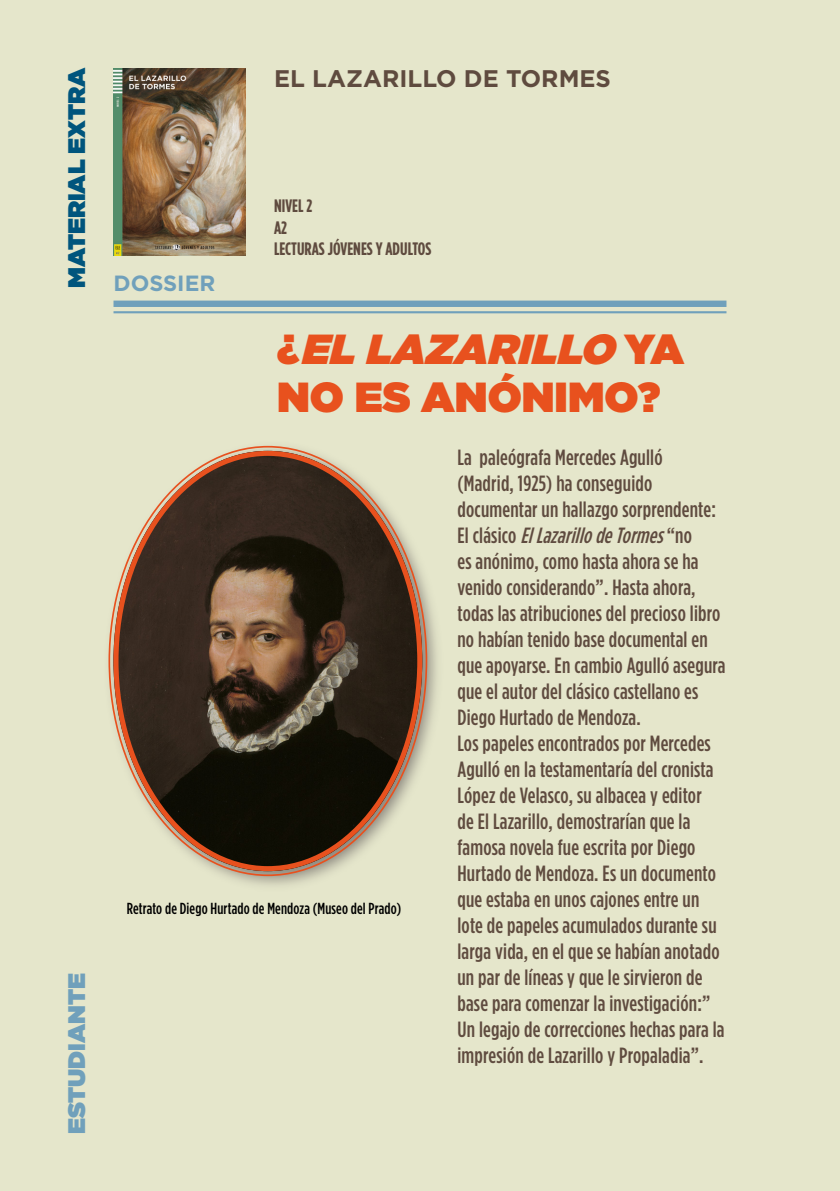
<style>
.page{position:relative;width:840px;height:1191px;background:#fff}
.page>*{position:absolute;margin:0;border:0;box-sizing:border-box;transform-origin:0 0}
.t1{font:900 42px/48px "Gotham HTF";color:#e8511e}
.t2{font:700 24px "Gotham HTF";color:#5f4b3f}
.t3{font:900 24px "Gotham HTF";color:#00557d}
.t4{font:900 24px "Gotham HTF";color:#70a0bb}
.t5{font:500 condensed 22px/26px "Gotham HTF";letter-spacing:.01em;color:#5f4b3f}
.t6{font:700 22px "Gotham HTF";color:#70a0bb}
.t7{font:700 condensed 18px/21.6px "Gotham HTF";color:#5f4b3f}
.t8{font:500 condensed 16px "Gotham HTF";letter-spacing:.01em;color:#000}
.s1{font-style:italic}
</style>
<div class="page">
<div style="left:0;top:0;width:839px;height:1191px;background:#e5e6cb"></div>
<img style="left:113px;top:68px;width:132px;height:187px">
<div style="left:113px;top:300px;width:613px;height:7px;background:#70a0bb"></div>
<hr style="left:113px;top:311px;width:613px;height:2px;background:#70a0bb">
<div style="left:104px;top:441px;width:339px;height:451px;background:#6e6966;opacity:.75"></div>
<img style="left:113px;top:451px;width:309px;height:420px">
<p class="t3" style="left:63px;top:288px;width:222px;rotate:-90deg">MATERIAL EXTRA</p>
<p class="t4" style="left:63px;top:1134px;width:163px;rotate:-90deg">ESTUDIANTE</p>
<p class="t2" style="left:274px;top:65px;width:338px">EL LAZARILLO DE TORMES</p>
<p class="t6" style="left:113px;top:270px;width:103px">DOSSIER</p>
<p class="t7" style="left:274px;top:194px;width:159px">NIVEL 2<br>A2<br>LECTURAS JÓVENES Y ADULTOS</p>
<h1 class="t1" style="left:277px;top:324px;width:408px">¿ <span class="s1">EL LAZARILLO</span> YA<br>NO ES ANÓNIMO?</h1>
<p class="t8" style="left:127px;top:899px;width:276px">Retrato de Diego Hurtado de Mendoza (Museo del Prado)</p>
<p class="t5" style="left:457px;top:443px;width:269px">La paleógrafa Mercedes Agulló<br>(Madrid, 1925) ha conseguido documentar un hallazgo sorprendente:<br>E l c l á s i c o <span class="s1">ElLazarillodeTormes</span>“ n o<br>es anónimo, como hasta ahora se ha venido considerando”. Hasta ahora, todas las atribuciones del precioso libro no habían tenido base documental en que apoyarse. En cambio Agulló asegura que el autor del clásico castellano es Diego Hurtado de Mendoza.<br>Los papeles encontrados por Mercedes Agulló en la testamentaría del cronista López de Velasco, su albacea y editor<br>de El Lazarillo, demostrarían que la famosa novela fue escrita por Diego Hurtado de Mendoza. Es un documento que estaba en unos cajones entre un lote de papeles acumulados durante su larga vida, en el que se habían anotado un par de líneas y que le sirvieron de base para comenzar la investigación:” Un legajo de correcciones hechas para la impresión de Lazarillo y Propaladia”.</p>
</div>
